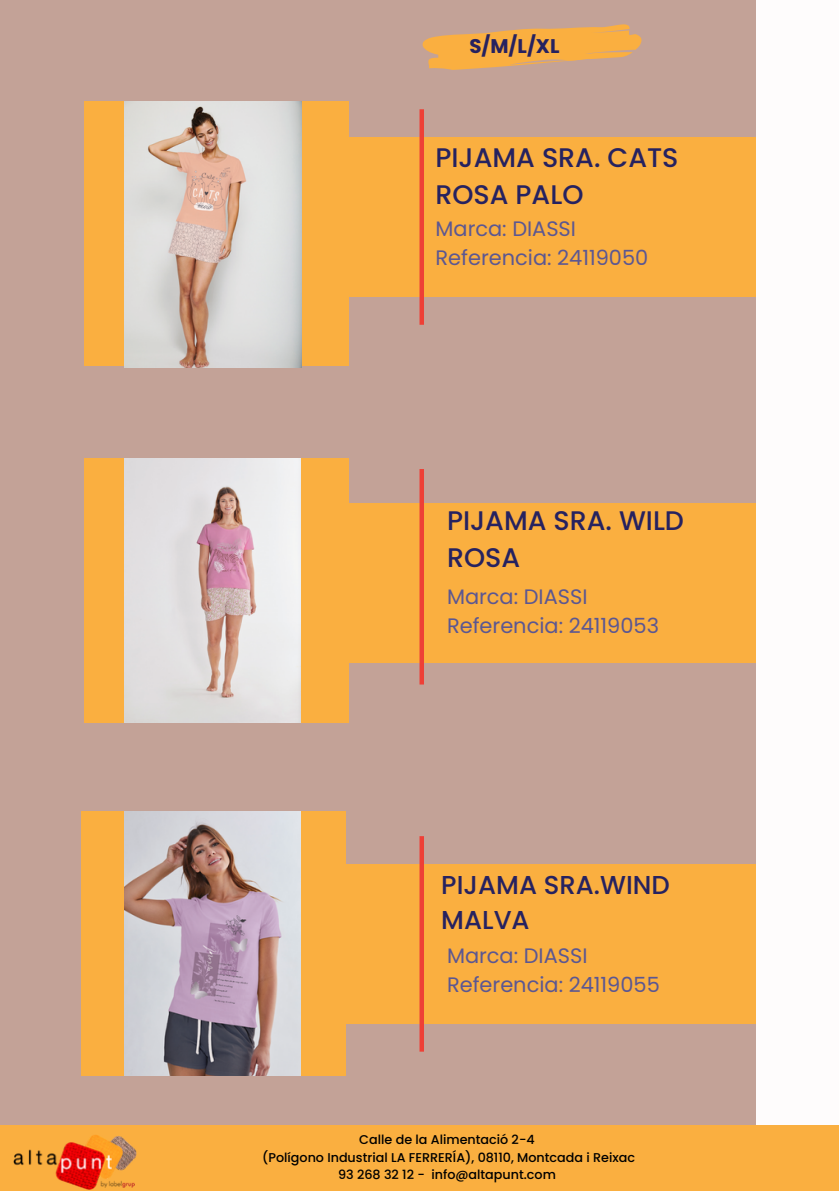
<style>
.page{position:relative;width:839px;height:1191px;background:#fff}
.page>*{position:absolute;margin:0;border:0;box-sizing:border-box;transform-origin:0 0}
.t1{font:500 26.8px/37px "Poppins";color:#262260}
.t2{font:500 25.8px/35.6px "Poppins";color:#262260}
.t3{font:21px/29.2px "Poppins";color:#5b5792}
.t4{font:700 19.8px "Poppins";color:#262260}
.t5{font:500 12.8px/17.6px "Poppins";color:#000;text-align:center}
</style>
<div class="page">
<div style="left:0;top:0;width:838px;height:1191px;background:#c3a297"></div>
<div style="left:309px;top:137px;width:446px;height:160px;background:#faaf40"></div>
<div style="left:309px;top:503px;width:446px;height:160px;background:#faaf40"></div>
<div style="left:341px;top:864px;width:446px;height:160px;background:#faaf40"></div>
<div style="left:755px;top:0;width:83px;height:1190px;background:#fefcfc"></div>
<div style="left:419px;top:109px;width:5px;height:216px;background:#ee4036"></div>
<div style="left:84px;top:102px;width:264px;height:264px;background:#faaf40"></div>
<div style="left:419px;top:469px;width:5px;height:216px;background:#ee4036"></div>
<div style="left:419px;top:836px;width:5px;height:216px;background:#ee4036"></div>
<div style="left:0;top:1125px;width:838px;height:66px;background:#faaf40"></div>
<img style="left:13px;top:1135px;width:123px;height:55px">
<img style="left:125px;top:102px;width:177px;height:265px">
<div style="left:84px;top:459px;width:264px;height:264px;background:#faaf40"></div>
<img style="left:125px;top:459px;width:175px;height:264px">
<div style="left:81px;top:812px;width:264px;height:264px;background:#faaf40"></div>
<img style="left:125px;top:812px;width:175px;height:264px">
<svg style="left:422px;top:24px;width:220px;height:46px"></svg>
<h3 class="t4" style="left:469px;top:32px;width:92px">S/M/L/XL</h3>
<h1 class="t1" style="left:435px;top:139px;width:244px">PIJAMA SRA. CATS<br>ROSA PALO</h1>
<h3 class="t3" style="left:435px;top:214px;width:214px">Marca: DIASSI<br>Referencia: 24119050</h3>
<h1 class="t1" style="left:447px;top:502px;width:238px">PIJAMA SRA. WILD<br>ROSA</h1>
<h3 class="t3" style="left:447px;top:582px;width:213px">Marca: DIASSI<br>Referencia: 24119053</h3>
<h2 class="t2" style="left:441px;top:867px;width:230px">PIJAMA SRA.WIND<br>MALVA</h2>
<h3 class="t3" style="left:447px;top:941px;width:214px">Marca: DIASSI<br>Referencia: 24119055</h3>
<p class="t5" style="left:262px;top:1131px;width:374px">Calle de la Alimentació 2-4<br>(Polígono Industrial LA FERRERÍA), 08110, Montcada i Reixac<br>93 268 32 12 - info@altapunt.com</p>
</div>
